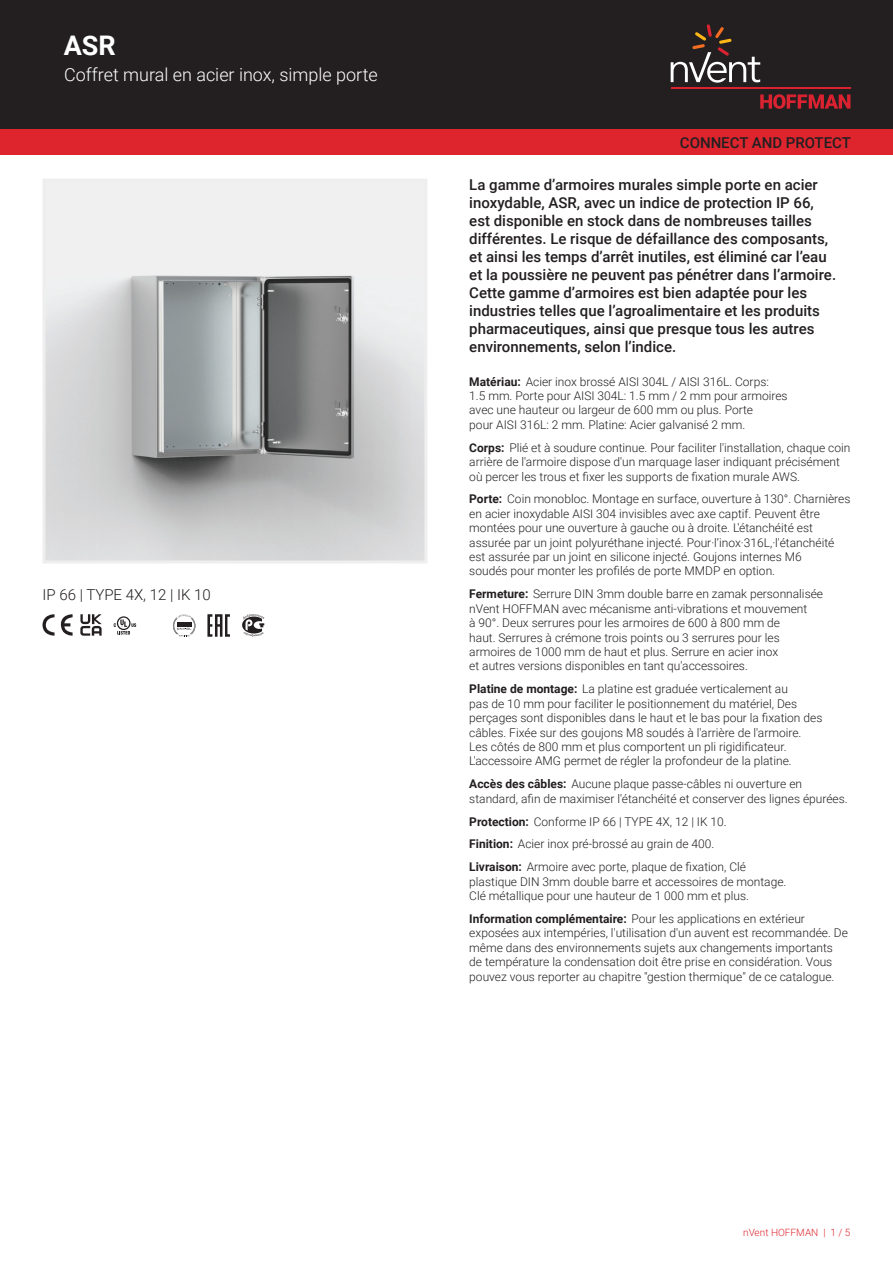
<style>
.page{position:relative;width:893px;height:1263px;background:#fff}
.page>*{position:absolute;margin:0;border:0;box-sizing:border-box;transform-origin:0 0}
.t1{font:700 27px "Roboto";color:#fff}
.t2{font:300 18px "Roboto";color:#fff}
.t3{font:500 15px/18px "Roboto";color:#231f20}
.t4{font:300 15px "Roboto";color:#231f20}
.t5{font:300 12px/14.4px "Roboto";color:#231f20}
.t6{font:300 10.05px "Roboto";color:#de252e}
.s1{font-weight:700}
</style>
<div class="page">
<div style="left:0;top:0;width:893px;height:129px;background:#231f20"></div>
<svg style="left:760px;top:94px;width:90px;height:15px"></svg>
<hr style="left:671px;top:88px;width:179px;height:1px;background:#db2230">
<svg style="left:671px;top:24px;width:89px;height:59px"></svg>
<div style="left:0;top:129px;width:893px;height:26px;background:#de252e"></div>
<img style="left:47px;top:183px;width:376px;height:376px">
<div style="left:43px;top:179px;width:384px;height:384px;border:3px solid #eeeeef"></div>
<svg style="left:43px;top:614px;width:30px;height:22px"></svg>
<svg style="left:80px;top:614px;width:22px;height:22px"></svg>
<svg style="left:114px;top:616px;width:22px;height:19px"></svg>
<svg style="left:173px;top:614px;width:22px;height:22px"></svg>
<svg style="left:207px;top:614px;width:23px;height:23px"></svg>
<svg style="left:242px;top:614px;width:22px;height:23px"></svg>
<h1 class="t1" style="left:64px;top:26px;width:54px">ASR</h1>
<h2 class="t2" style="left:64px;top:62px;width:315px">Coffret mural en acier inox, simple porte</h2>
<p class="t4" style="left:43px;top:584px;width:170px">IP 66 | TYPE 4X, 12 | IK 10</p>
<p class="t3" style="left:680px;top:133px;width:173px">CONNECT AND PROTECT</p>
<p class="t3" style="left:469px;top:175px;width:368px">La gamme d’armoires murales simple porte en acier inoxydable, ASR, avec un indice de protection IP 66, est disponible en stock dans de nombreuses tailles différentes. Le risque de défaillance des composants, et ainsi les temps d’arrêt inutiles, est éliminé car l’eau et la poussière ne peuvent pas pénétrer dans l’armoire.<br>Cette gamme d’armoires est bien adaptée pour les industries telles que l’agroalimentaire et les produits pharmaceutiques, ainsi que presque tous les autres environnements, selon l’indice.</p>
<p class="t5" style="left:469px;top:374px;width:320px"><span class="s1">Matériau:</span> Acier inox brossé AISI 304L / AISI 316L. Corps:<br>1.5 mm. Porte pour AISI 304L: 1.5 mm / 2 mm pour armoires avec une hauteur ou largeur de 600 mm ou plus. Porte<br>pour AISI 316L: 2 mm. Platine: Acier galvanisé 2 mm.</p>
<p class="t5" style="left:469px;top:440px;width:383px"><span class="s1">Corps:</span> Plié et à soudure continue. Pour faciliter l'installation, chaque coin arrière de l'armoire dispose d'un marquage laser indiquant précisément où percer les trous et fixer les supports de fixation murale AWS.</p>
<p class="t5" style="left:469px;top:492px;width:383px"><span class="s1">Porte:</span> Coin monobloc. Montage en surface, ouverture à 130°. Charnières en acier inoxydable AISI 304 invisibles avec axe captif. Peuvent être montées pour une ouverture à gauche ou à droite. L'étanchéité est assurée par un joint polyuréthane injecté. Pour·l’inox·316L,·l'étanchéité est assurée par un joint en silicone injecté. Goujons internes M6<br>soudés pour monter les profilés de porte MMDP en option.</p>
<p class="t5" style="left:469px;top:586px;width:355px"><span class="s1">Fermeture:</span> Serrure DIN 3mm double barre en zamak personnalisée nVent HOFFMAN avec mécanisme anti-vibrations et mouvement<br>à 90°. Deux serrures pour les armoires de 600 à 800 mm de<br>haut. Serrures à crémone trois points ou 3 serrures pour les armoires de 1000 mm de haut et plus. Serrure en acier inox<br>et autres versions disponibles en tant qu'accessoires.</p>
<p class="t5" style="left:469px;top:681px;width:355px"><span class="s1">Platine de montage:</span> La platine est graduée verticalement au<br>pas de 10 mm pour faciliter le positionnement du matériel, Des perçages sont disponibles dans le haut et le bas pour la fixation des câbles. Fixée sur des goujons M8 soudés à l'arrière de l'armoire.<br>Les côtés de 800 mm et plus comportent un pli rigidificateur.<br>L'accessoire AMG permet de régler la profondeur de la platine.</p>
<p class="t5" style="left:469px;top:776px;width:380px"><span class="s1">Accès des câbles:</span> Aucune plaque passe-câbles ni ouverture en standard, afin de maximiser l'étanchéité et conserver des lignes épurées.</p>
<p class="t5" style="left:469px;top:809px;width:278px;line-height:23px"><span class="s1">Protection:</span> Conforme IP 66 | TYPE 4X, 12 | IK 10.<br><span class="s1">Finition:</span> Acier inox pré-brossé au grain de 400.<br><span class="s1">Livraison:</span> Armoire avec porte, plaque de fixation, Clé</p>
<p class="t5" style="left:469px;top:874px;width:319px">plastique DIN 3mm double barre et accessoires de montage.<br>Clé métallique pour une hauteur de 1 000 mm et plus.</p>
<p class="t5" style="left:469px;top:911px;width:380px"><span class="s1">Information complémentaire:</span> Pour les applications en extérieur exposées aux intempéries, l'utilisation d'un auvent est recommandée. De même dans des environnements sujets aux changements importants de température la condensation doit être prise en considération. Vous pouvez vous reporter au chapitre "gestion thermique" de ce catalogue.</p>
<p class="t6" style="left:743px;top:1226px;width:109px">nVent HOFFMAN | 1 / 5</p>
</div>
